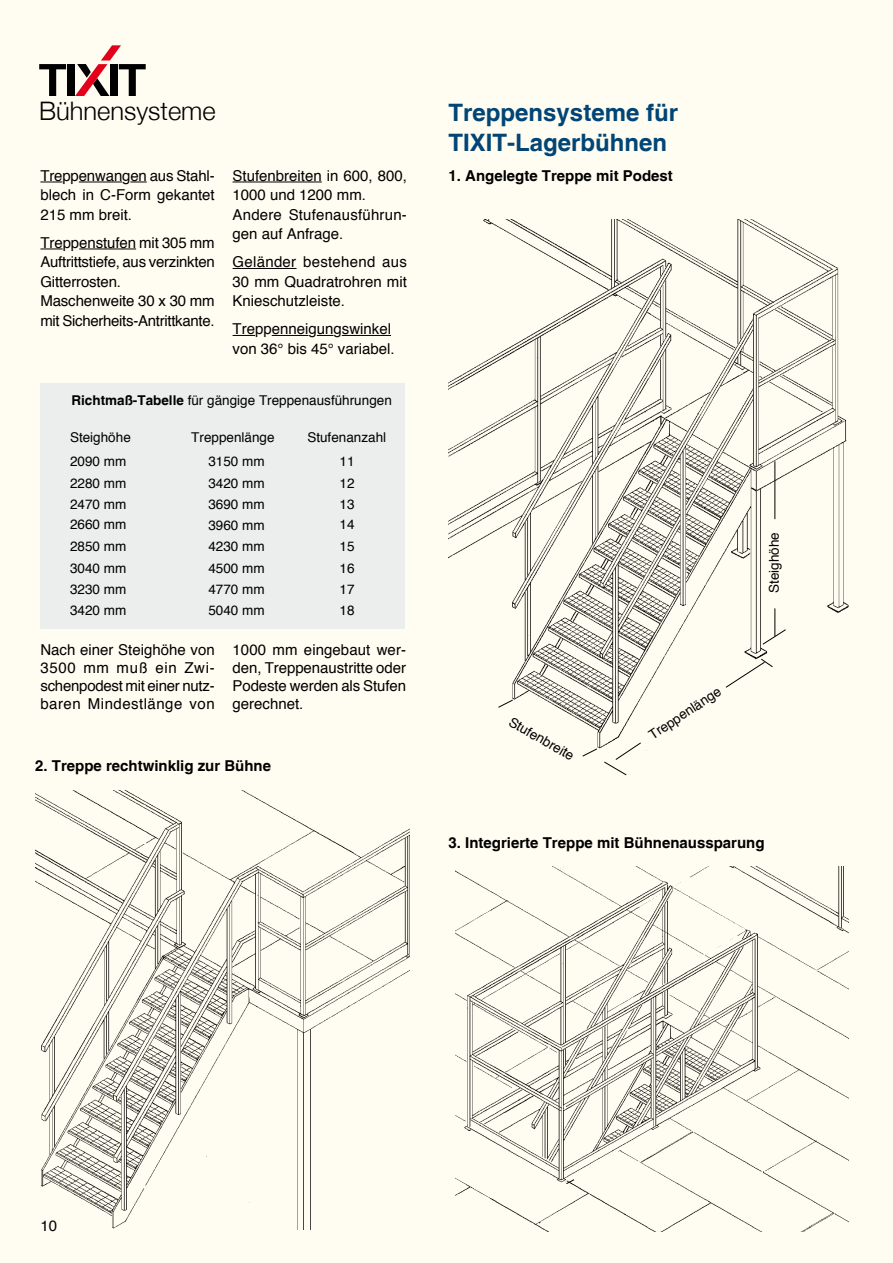
<style>
.page{position:relative;width:893px;height:1263px;background:#fffdf1}
.page>*{position:absolute;margin:0;border:0;box-sizing:border-box;transform-origin:0 0}
.t1{font:300 25.5px "Helvetica Neue LT";color:#000}
.t2{font:700 24px/30px "Helvetica";color:#004576}
.t3{font:15px/19.5px "Helvetica";color:#000;text-align:justify}
.t4{font:15px/19.5px "Helvetica";letter-spacing:-.02em;color:#000}
.t5{font:700 15px "Helvetica";color:#000}
.t6{font:13.5px "Helvetica";color:#000}
.s1{font-weight:700}
</style>
<div class="page">
<div style="left:40px;top:383px;width:365px;height:245px;background:#eceded"></div>
<svg style="left:40px;top:182px;width:22px;height:1px"></svg>
<hr style="left:79px;top:182px;width:43px;height:1px;background:#000">
<svg style="left:130px;top:182px;width:17px;height:1px"></svg>
<svg style="left:40px;top:249px;width:23px;height:1px"></svg>
<hr style="left:79px;top:249px;width:57px;height:1px;background:#000">
<img style="left:455px;top:867px;width:393px;height:364px">
<img style="left:449px;top:219px;width:399px;height:530px">
<img style="left:35px;top:790px;width:374px;height:440px">
<hr style="left:775px;top:461px;width:1px;height:58px;background:#000">
<svg style="left:762px;top:608px;width:24px;height:37px"></svg>
<svg style="left:582px;top:748px;width:15px;height:9px"></svg>
<svg style="left:498px;top:699px;width:15px;height:9px"></svg>
<svg style="left:725px;top:659px;width:48px;height:29px"></svg>
<svg style="left:604px;top:742px;width:37px;height:33px"></svg>
<hr style="left:233px;top:182px;width:89px;height:1px;background:#000">
<hr style="left:233px;top:268px;width:64px;height:1px;background:#000">
<svg style="left:233px;top:335px;width:22px;height:1px"></svg>
<hr style="left:272px;top:335px;width:36px;height:1px;background:#000">
<svg style="left:317px;top:335px;width:16px;height:1px"></svg>
<hr style="left:342px;top:335px;width:49px;height:1px;background:#000">
<svg style="left:566px;top:1179px;width:9px;height:5px"></svg>
<svg style="left:39px;top:64px;width:27px;height:32px"></svg>
<div style="left:68px;top:64px;width:7px;height:32px;background:#000"></div>
<svg style="left:75px;top:45px;width:71px;height:51px"></svg>
<h1 class="t1" style="left:39px;top:95px;width:178px">Bühnensysteme</h1>
<h2 class="t2" style="left:449px;top:97px;width:231px">Treppensysteme für<br>TIXIT-Lagerbühnen</h2>
<p class="t3" style="left:233px;top:165px;width:176px;text-align:left">Stufenbreiten in 600, 800,<br>1000 und 1200 mm.<br>Andere Stufenausführun&shy;gen auf Anfrage.</p>
<p class="t3" style="left:233px;top:252px;width:176px">Geländer bestehend aus 30 mm Quadratrohren mit Knieschutzleiste.</p>
<p class="t3" style="left:233px;top:319px;width:164px">Treppenneigungswinkel von 36° bis 45° variabel.</p>
<p class="t5" style="left:449px;top:166px;width:226px">1. Angelegte Treppe mit Podest</p>
<p class="t3" style="left:40px;top:165px;width:176px">Treppenwangen aus Stahl&shy;blech in C-Form gekantet 215 mm breit.</p>
<p class="t4" style="left:40px;top:232px;width:176px">Treppenstufen mit 305 mm<br>Auftrittstiefe, aus verzinkten<br>Gitterrosten.<br>Maschenweite 30 x 30 mm mit Sicherheits-Antrittkante.</p>
<p class="t6" style="left:71px;top:391px;width:322px"><span class="s1">Richtmaß-Tabelle</span> für gängige Treppenausführungen</p>
<p class="t6" style="left:70px;top:429px;width:62px">Steighöhe</p>
<p class="t6" style="left:191px;top:429px;width:85px">Treppenlänge</p>
<p class="t6" style="left:307px;top:429px;width:80px">Stufenanzahl</p>
<p class="t6" style="left:70px;top:453px;width:58px">2090 mm</p>
<p class="t6" style="left:208px;top:453px;width:58px">3150 mm</p>
<p class="t6" style="left:340px;top:453px;width:17px">11</p>
<p class="t6" style="left:70px;top:474px;width:58px">2280 mm</p>
<p class="t6" style="left:208px;top:474px;width:58px">3420 mm</p>
<p class="t6" style="left:340px;top:474px;width:17px">12</p>
<p class="t6" style="left:70px;top:496px;width:58px">2470 mm</p>
<p class="t6" style="left:208px;top:496px;width:58px">3690 mm</p>
<p class="t6" style="left:340px;top:496px;width:17px">13</p>
<p class="t6" style="left:70px;top:516px;width:58px">2660 mm</p>
<p class="t6" style="left:208px;top:516px;width:58px">3960 mm</p>
<p class="t6" style="left:340px;top:516px;width:17px">14</p>
<p class="t6" style="left:70px;top:538px;width:58px">2850 mm</p>
<p class="t6" style="left:208px;top:538px;width:58px">4230 mm</p>
<p class="t6" style="left:340px;top:538px;width:17px">15</p>
<p class="t6" style="left:70px;top:559px;width:58px">3040 mm</p>
<p class="t6" style="left:208px;top:559px;width:58px">4500 mm</p>
<p class="t6" style="left:340px;top:559px;width:17px">16</p>
<p class="t6" style="left:70px;top:581px;width:58px">3230 mm</p>
<p class="t6" style="left:208px;top:581px;width:58px">4770 mm</p>
<p class="t6" style="left:340px;top:581px;width:17px">17</p>
<p class="t6" style="left:70px;top:602px;width:58px">3420 mm</p>
<p class="t6" style="left:208px;top:602px;width:58px">5040 mm</p>
<p class="t6" style="left:340px;top:602px;width:17px">18</p>
<p class="t3" style="left:233px;top:640px;width:175px;line-height:18px">1000 mm eingebaut wer&shy;den, Treppenaustritte oder Podeste werden als Stufen gerechnet.</p>
<p class="t3" style="left:40px;top:640px;width:176px;line-height:18px">Nach einer Steighöhe von 3500 mm muß ein Zwi&shy;schenpodest mit einer nutz&shy;baren Mindestlänge von</p>
<p class="t5" style="left:35px;top:757px;width:237px">2. Treppe rechtwinklig zur Bühne</p>
<p class="t6" style="left:514px;top:713px;width:74px;rotate:30deg">Stufenbreite</p>
<p class="t6" style="left:645px;top:729px;width:85px;rotate:-33deg">Treppenlänge</p>
<p class="t6" style="left:766px;top:593px;width:62px;rotate:-90deg">Steighöhe</p>
<p class="t3" style="left:40px;top:1215px;width:18px">10</p>
<p class="t5" style="left:449px;top:834px;width:317px">3. Integrierte Treppe mit Bühnenaussparung</p>
</div>
